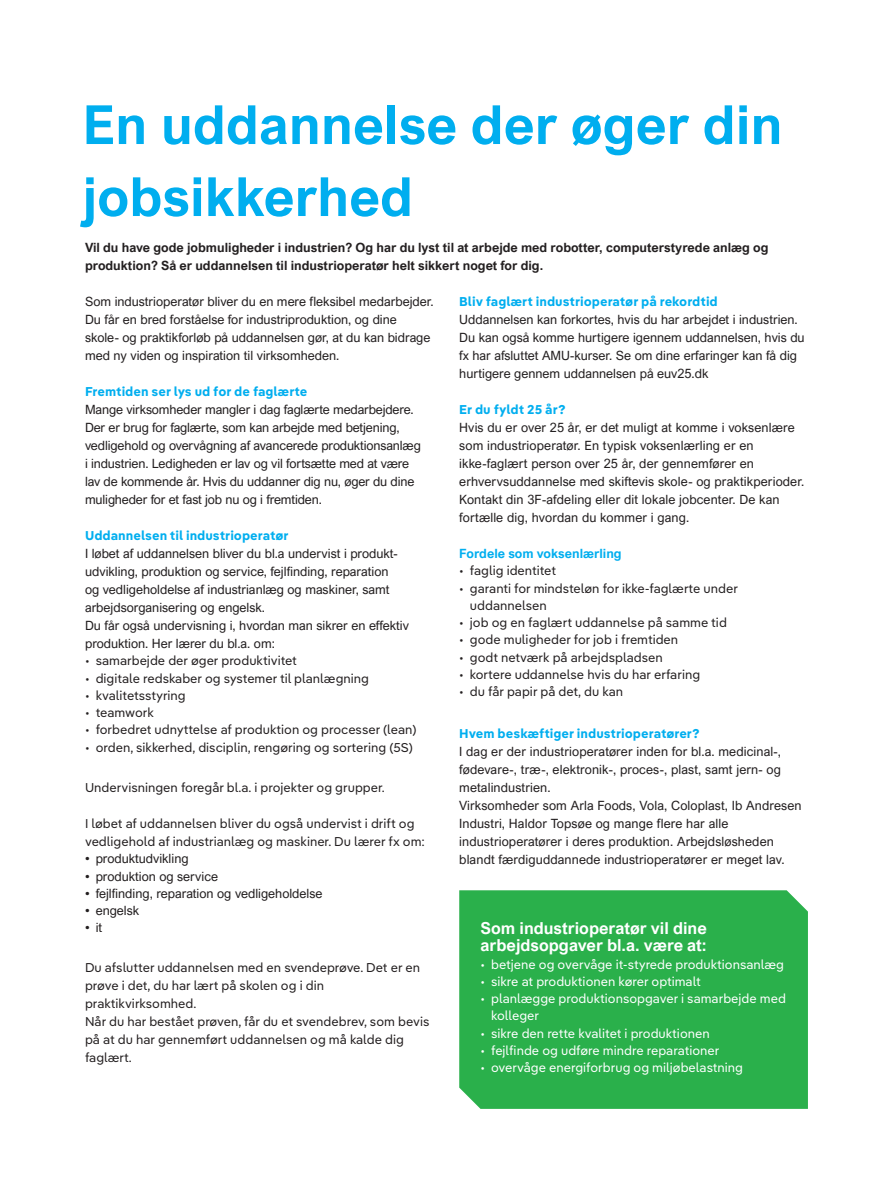
<style>
.page{position:relative;width:893px;height:1178px;background:#fff}
.page>*{position:absolute;margin:0;border:0;box-sizing:border-box;transform-origin:0 0}
.t1{font:700 54px/72px "Arial Nova";color:#00aeef}
.t2{font:700 16.5px/17.2px "Arial Nova";color:#fff}
.t3{font:12.75px/18px "Arial Nova";color:#231f20}
.t4{font:12.75px/18px "Pangea Text";color:#231f20}
.t5{font:12.75px/17.2px "Pangea Text";color:#fff}
.t6{font:700 12.75px/18px "Arial Nova";color:#231f20}
.t7{font:700 12.75px "Pangea Text";color:#00aeef}
.t8{font:700 12.75px "Arial Nova";color:#00aeef}
</style>
<div class="page">
<hr style="left:0;top:0;width:1px;height:1058px;background:#008fd5">
<div style="left:459px;top:890px;width:349px;height:219px;background:#2ab04b"></div>
<h1 class="t1" style="left:82px;top:89px;width:702px">En uddannelse der øger din jobsikkerhed</h1>
<p class="t6" style="left:85px;top:238px;width:685px">Vil du have gode jobmuligheder i industrien? Og har du lyst til at arbejde med robotter, computerstyrede anlæg og produktion? Så er uddannelsen til industrioperatør helt sikkert noget for dig.</p>
<p class="t3" style="left:85px;top:292px;width:350px">Som industrioperatør bliver du en mere fleksibel medarbejder.<br>Du får en bred forståelse for industriproduktion, og dine skole- og praktikforløb på uddannelsen gør, at du kan bidrage med ny viden og inspiration til virksomheden.</p>
<p class="t7" style="left:85px;top:382px;width:224px">Fremtiden ser lys ud for de faglærte</p>
<p class="t3" style="left:85px;top:400px;width:337px">Mange virksomheder mangler i dag faglærte medarbejdere.<br>Der er brug for faglærte, som kan arbejde med betjening, vedligehold og overvågning af avancerede produktionsanlæg i industrien. Ledigheden er lav og vil fortsætte med at være lav de kommende år. Hvis du uddanner dig nu, øger du dine muligheder for et fast job nu og i fremtiden.</p>
<p class="t7" style="left:85px;top:526px;width:205px">Uddannelsen til industrioperatør</p>
<p class="t3" style="left:85px;top:545px;width:325px">I løbet af uddannelsen bliver du bl.a undervist i produkt&shy;udvikling, produktion og service, fejlfinding, reparation<br>og vedligeholdelse af industrianlæg og maskiner, samt arbejdsorganisering og engelsk.<br>Du får også undervisning i, hvordan man sikrer en effektiv produktion. Her lærer du bl.a. om:</p>
<p class="t4" style="left:85px;top:651px;width:213px">• samarbejde der øger produktivitet</p>
<p class="t4" style="left:85px;top:668px;width:285px">• digitale redskaber og systemer til planlægning</p>
<p class="t4" style="left:85px;top:685px;width:102px">• kvalitetsstyring</p>
<p class="t4" style="left:85px;top:703px;width:70px">• teamwork</p>
<p class="t4" style="left:85px;top:720px;width:333px">• forbedret udnyttelse af produktion og processer (lean)</p>
<p class="t4" style="left:85px;top:737px;width:329px">• orden, sikkerhed, disciplin, rengøring og sortering (5S)</p>
<p class="t4" style="left:85px;top:778px;width:301px">Undervisningen foregår bl.a. i projekter og grupper.</p>
<p class="t4" style="left:85px;top:814px;width:341px">I løbet af uddannelsen bliver du også undervist i drift og vedligehold af industrianlæg og maskiner. Du lærer fx om:</p>
<p class="t3" style="left:85px;top:850px;width:105px">• produktudvikling</p>
<p class="t3" style="left:85px;top:867px;width:135px">• produktion og service</p>
<p class="t3" style="left:85px;top:884px;width:239px">• fejlfinding, reparation og vedligeholdelse</p>
<p class="t3" style="left:85px;top:902px;width:56px">• engelsk</p>
<p class="t3" style="left:85px;top:919px;width:19px">• it</p>
<p class="t4" style="left:85px;top:958px;width:346px">Du afslutter uddannelsen med en svendeprøve. Det er en prøve i det, du har lært på skolen og i din praktikvirksomhed.<br>Når du har bestået prøven, får du et svendebrev, som bevis på at du har gennemført uddannelsen og må kalde dig faglært.</p>
<p class="t7" style="left:459px;top:292px;width:260px">Bliv faglært industrioperatør på rekordtid</p>
<p class="t3" style="left:459px;top:310px;width:347px">Uddannelsen kan forkortes, hvis du har arbejdet i industrien.<br>Du kan også komme hurtigere igennem uddannelsen, hvis du fx har afsluttet AMU-kurser. Se om dine erfaringer kan få dig hurtigere gennem uddannelsen på euv25.dk</p>
<p class="t7" style="left:459px;top:400px;width:108px">Er du fyldt 25 år?</p>
<p class="t3" style="left:459px;top:418px;width:347px">Hvis du er over 25 år, er det muligt at komme i voksenlære som industrioperatør. En typisk voksenlærling er en ikke-faglært person over 25 år, der gennemfører en erhvervsuddannelse med skiftevis skole- og praktikperioder.<br>Kontakt din 3F-afdeling eller dit lokale jobcenter. De kan fortælle dig, hvordan du kommer i gang.</p>
<p class="t8" style="left:459px;top:546px;width:164px">Fordele som voksenlærling</p>
<p class="t4" style="left:459px;top:561px;width:98px">• faglig identitet</p>
<p class="t4" style="left:470px;top:579px;width:270px;line-height:17.2px;text-indent:-11px">• garanti for mindsteløn for ikke-faglærte under uddannelsen</p>
<p class="t4" style="left:459px;top:613px;width:269px">• job og en faglært uddannelse på samme tid</p>
<p class="t4" style="left:459px;top:630px;width:221px">• gode muligheder for job i fremtiden</p>
<p class="t4" style="left:459px;top:647px;width:205px">• godt netværk på arbejdspladsen</p>
<p class="t4" style="left:459px;top:664px;width:242px">• kortere uddannelse hvis du har erfaring</p>
<p class="t4" style="left:459px;top:682px;width:165px">• du får papir på det, du kan</p>
<p class="t7" style="left:459px;top:724px;width:242px">Hvem beskæftiger industrioperatører?</p>
<p class="t3" style="left:459px;top:743px;width:344px">I dag er der industrioperatører inden for bl.a. medicinal-, fødevare-, træ-, elektronik-, proces-, plast, samt jern- og metalindustrien.<br>Virksomheder som Arla Foods, Vola, Coloplast, Ib Andresen Industri, Haldor Topsøe og mange flere har alle industrioperatører i deres produktion. Arbejdsløsheden blandt færdiguddannede industrioperatører er meget lav.</p>
<p class="t2" style="left:480px;top:919px;width:228px">Som industrioperatør vil dine arbejdsopgaver bl.a. være at:</p>
<p class="t5" style="left:480px;top:954px;width:305px">• betjene og overvåge it-styrede produktionsanlæg</p>
<p class="t5" style="left:480px;top:972px;width:222px">• sikre at produktionen kører optimalt</p>
<p class="t5" style="left:491px;top:989px;width:296px;text-indent:-11px">• planlægge produktionsopgaver i samarbejde med kolleger</p>
<p class="t5" style="left:480px;top:1023px;width:231px">• sikre den rette kvalitet i produktionen</p>
<p class="t5" style="left:480px;top:1041px;width:240px">• fejlfinde og udføre mindre reparationer</p>
<p class="t5" style="left:480px;top:1058px;width:264px">• overvåge energiforbrug og miljøbelastning</p>
</div>
